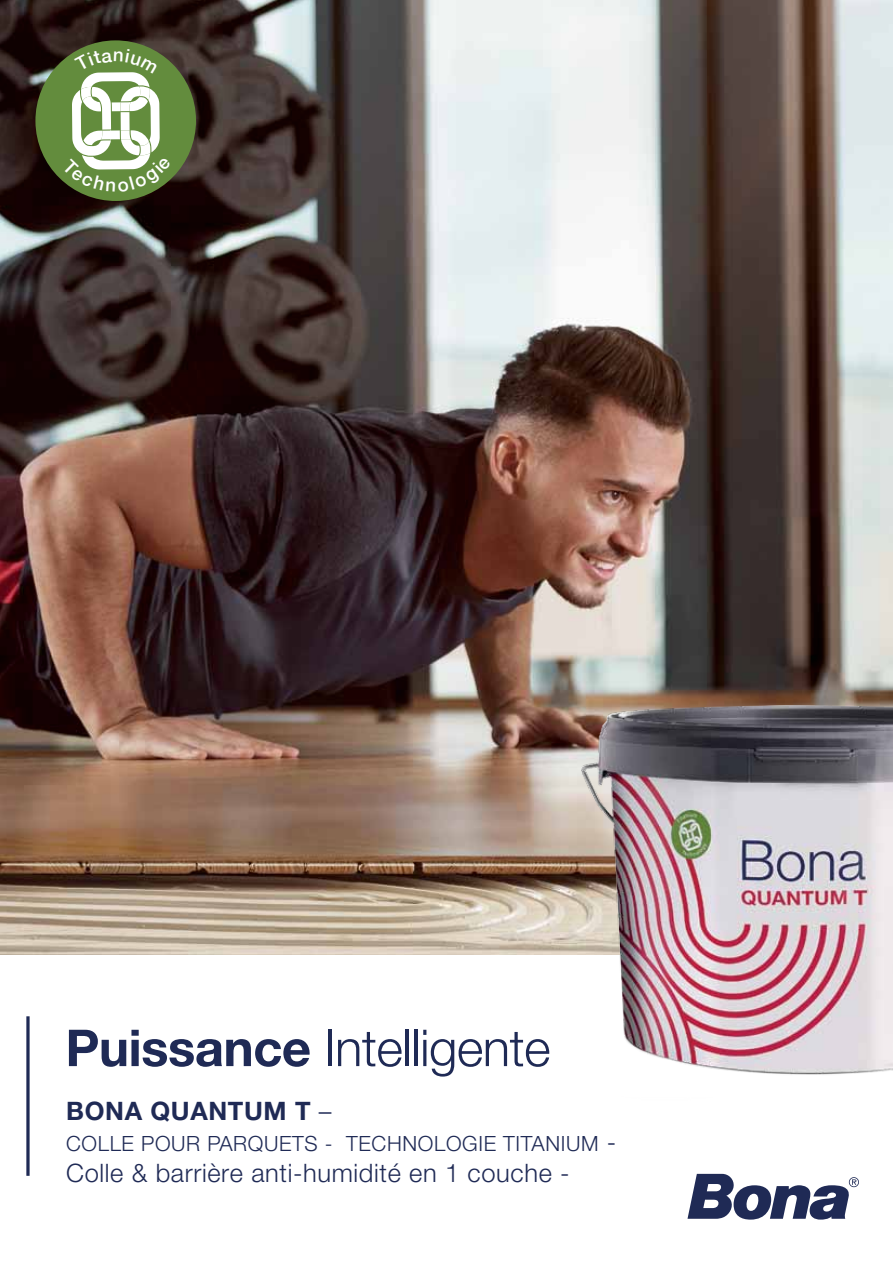
<style>
.page{position:relative;width:893px;height:1263px;background:#fff}
.page>*{position:absolute;margin:0;border:0;box-sizing:border-box;transform-origin:0 0}
.t1{font:300 50.85px "Helvetica Neue LT Pro";letter-spacing:-.01em;color:#1f2a55}
.t2{font:300 25.5px "Helvetica Neue LT Pro";letter-spacing:.025em;color:#1f2a55}
.t3{font:700 25.5px "Helvetica Neue LT Pro";letter-spacing:.025em;color:#1f2a55}
.t4{font:300 21px "Helvetica Neue LT Pro";letter-spacing:.03em;color:#1f2a55}
.s1{font-weight:700}
.s2{font-weight:300}
.s3{font-size:25.5px}
</style>
<div class="page">
<img style="left:0;top:0;width:893px;height:955px">
<svg style="left:687px;top:1174px;width:172px;height:45px"></svg>
<svg style="left:26px;top:1016px;width:4px;height:160px"></svg>
<div style="left:35px;top:40px;width:161px;height:161px;background:#638c3d;border-radius:50%"></div>
<img style="left:582px;top:706px;width:311px;height:369px">
<svg style="left:62px;top:49px;width:109px;height:143px"></svg>
<h1 class="t1" style="left:65px;top:1017px;width:487px"><span class="s1">Puissance</span> Intelligente</h1>
<p class="t3" style="left:66px;top:1095px;width:267px">BONA QUANTUM T <span class="s2">–</span></p>
<p class="t4" style="left:66px;top:1130px;width:552px">COLLE POUR PARQUETS - TECHNOLOGIE TITANIUM <span class="s3">-</span></p>
<p class="t2" style="left:66px;top:1157px;width:505px">Colle &amp; barrière anti-humidité en 1 couche -</p>
</div>
